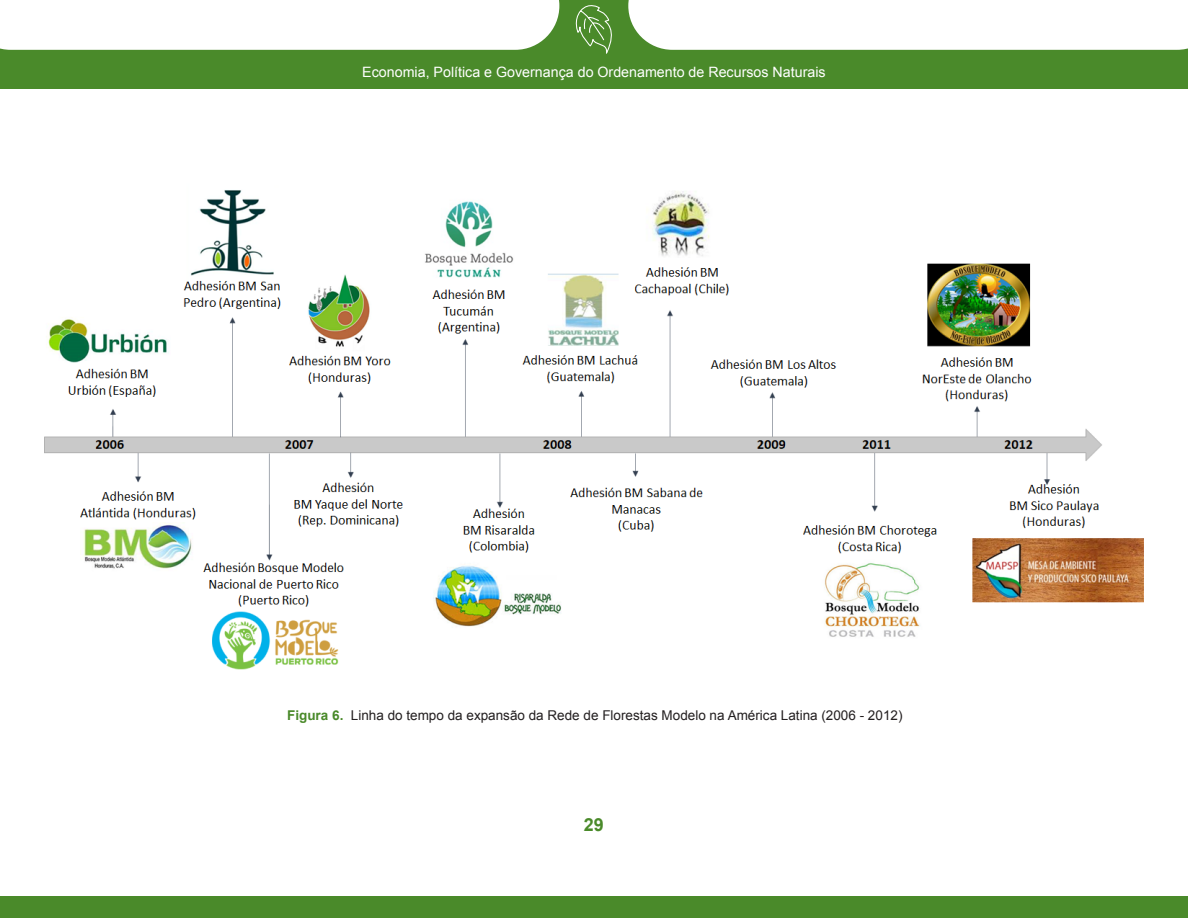
<style>
.page{position:relative;width:1188px;height:918px;background:#fff}
.page>*{position:absolute;margin:0;border:0;box-sizing:border-box;transform-origin:0 0}
.t1{font:700 18px "Arial";color:#4a8a2a}
.t2{font:14.25px "Arial";color:#fff}
.Figura{font:13.5px "Arial";color:#231f20}
.s1{font-weight:700;color:#4a8a2a}
</style>
<div class="page">
<div style="left:0;top:897px;width:1188px;height:21px;background:#4a8a2a"></div>
<div style="left:0;top:0;width:1187px;height:88px;background:#4a8a2a"></div>
<div style="left:0;top:0;width:559px;height:50px;background:#fff"></div>
<div style="left:628px;top:0;width:560px;height:50px;background:#fff"></div>
<svg style="left:575px;top:5px;width:37px;height:49px"></svg>
<img style="left:44px;top:190px;width:1100px;height:480px">
<p class="t2" style="left:362px;top:62px;width:465px">Economia, Política e Governança do Ordenamento de Recursos Naturais</p>
<p class="Figura" style="left:287px;top:706px;width:617px"><span class="s1">Figura 6.</span> Linha do tempo da expansão da Rede de Florestas Modelo na América Latina (2006 - 2012)</p>
<h1 class="t1" style="left:584px;top:813px;width:22px">29</h1>
</div>
